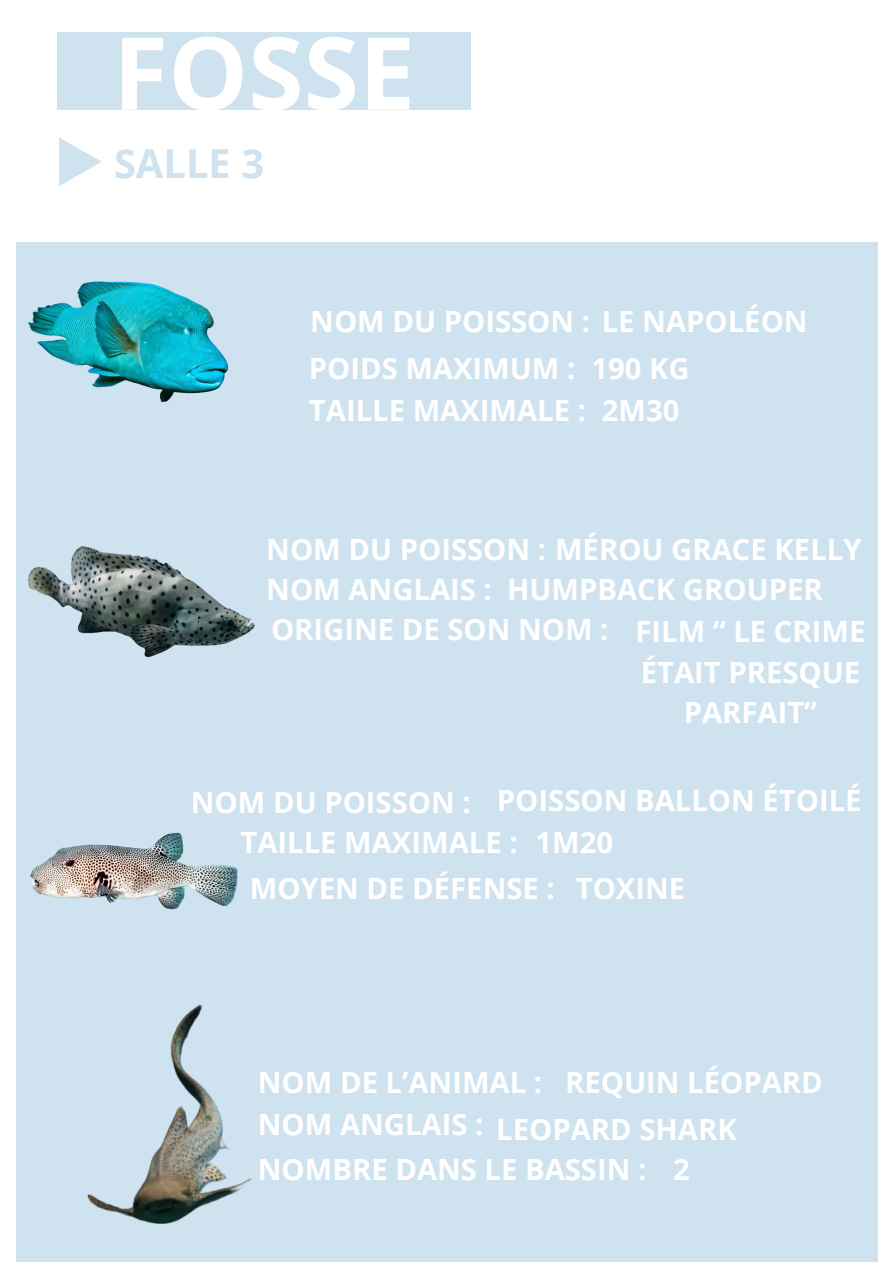
<style>
.page{position:relative;width:893px;height:1263px;background:#fff}
.page>*{position:absolute;margin:0;border:0;box-sizing:border-box;transform-origin:0 0}
.t1{font:700 100.5px "Open Sans";color:#fff}
.t2{font:700 39.9px "Open Sans";color:#cfe2f0}
.t3{font:700 29.25px/40.5px "Open Sans";color:#fff;text-align:center}
</style>
<div class="page">
<div style="left:16px;top:242px;width:861px;height:1020px;background:#cfe2f0"></div>
<div style="left:57px;top:32px;width:414px;height:78px;background:#cfe2f0"></div>
<svg style="left:59px;top:137px;width:43px;height:49px"></svg>
<img style="left:28px;top:546px;width:227px;height:112px">
<img style="left:27px;top:281px;width:202px;height:121px">
<img style="left:30px;top:832px;width:208px;height:78px">
<img style="left:87px;top:1004px;width:165px;height:220px">
<p class="t1" style="left:113px;top:2px;width:304px">FOSSE</p>
<p class="t2" style="left:114px;top:135px;width:152px">SALLE 3</p>
<p class="t3" style="left:310px;top:300px;width:499px">NOM DU POISSON : LE NAPOLÉON</p>
<p class="t3" style="left:309px;top:347px;width:268px">POIDS MAXIMUM :</p>
<p class="t3" style="left:309px;top:389px;width:279px">TAILLE MAXIMALE :</p>
<p class="t3" style="left:591px;top:347px;width:100px">190 KG</p>
<p class="t3" style="left:602px;top:389px;width:79px">2M30</p>
<p class="t3" style="left:266px;top:528px;width:597px">NOM DU POISSON : MÉROU GRACE KELLY</p>
<p class="t3" style="left:266px;top:568px;width:227px">NOM ANGLAIS :</p>
<p class="t3" style="left:271px;top:608px;width:339px">ORIGINE DE SON NOM :</p>
<p class="t3" style="left:507px;top:568px;width:317px">HUMPBACK GROUPER</p>
<p class="t3" style="left:635px;top:611px;width:231px">FILM “ LE CRIME<br>ÉTAIT PRESQUE<br>PARFAIT”</p>
<p class="t3" style="left:191px;top:781px;width:281px">NOM DU POISSON :</p>
<p class="t3" style="left:497px;top:780px;width:366px">POISSON BALLON ÉTOILÉ</p>
<p class="t3" style="left:535px;top:821px;width:79px">1M20</p>
<p class="t3" style="left:576px;top:868px;width:111px">TOXINE</p>
<p class="t3" style="left:240px;top:821px;width:279px">TAILLE MAXIMALE :</p>
<p class="t3" style="left:250px;top:868px;width:306px">MOYEN DE DÉFENSE :</p>
<p class="t3" style="left:258px;top:1062px;width:286px">NOM DE L’ANIMAL :</p>
<p class="t3" style="left:565px;top:1062px;width:259px">REQUIN LÉOPARD</p>
<p class="t3" style="left:258px;top:1103px;width:227px">NOM ANGLAIS :</p>
<p class="t3" style="left:496px;top:1108px;width:242px">LEOPARD SHARK</p>
<p class="t3" style="left:673px;top:1148px;width:18px">2</p>
<p class="t3" style="left:258px;top:1148px;width:390px">NOMBRE DANS LE BASSIN :</p>
</div>
